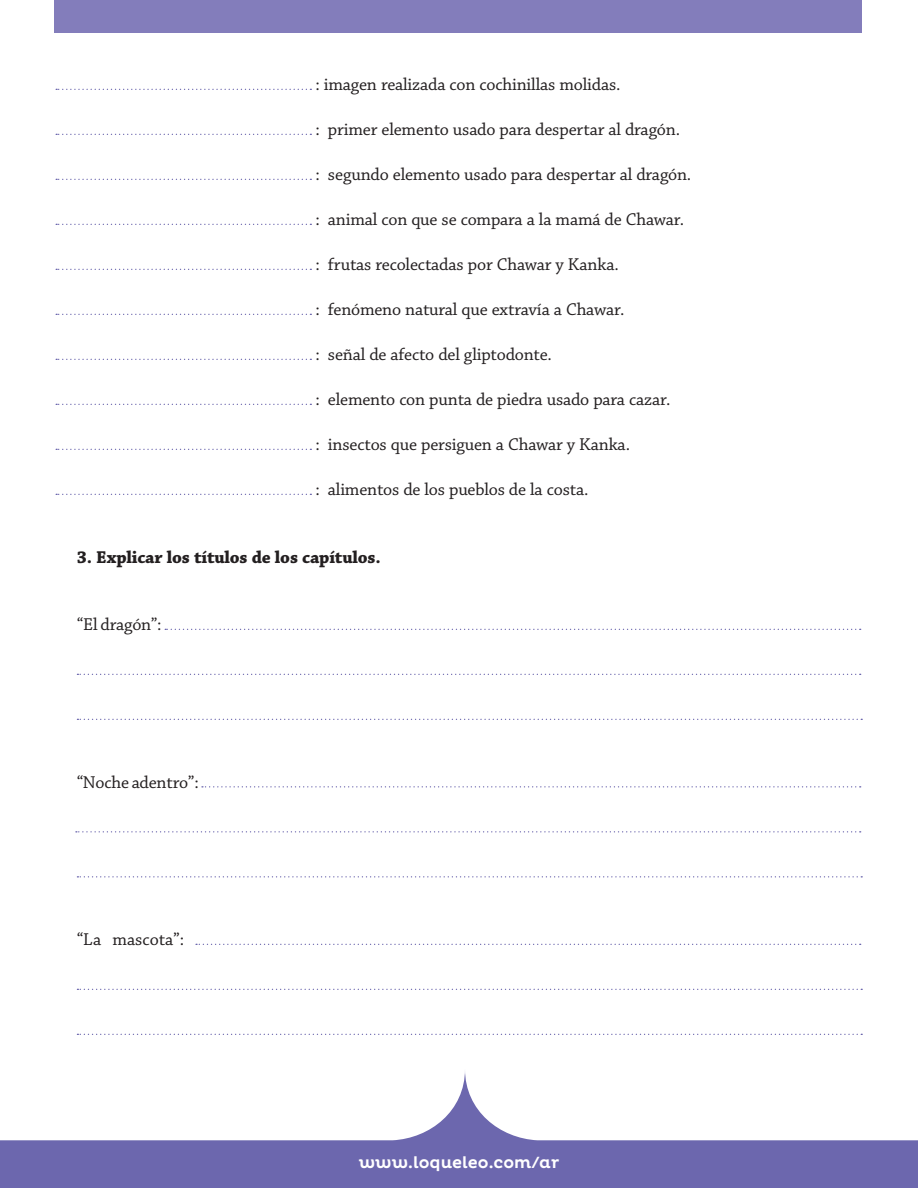
<style>
.page{position:relative;width:918px;height:1188px;background:#fff}
.page>*{position:absolute;margin:0;border:0;box-sizing:border-box;transform-origin:0 0}
.t1{font:18px "Chaparral Pro";letter-spacing:-.01em;color:#231f20}
.t2{font:700 18px "Chaparral Pro";letter-spacing:-.01em;color:#231f20}
.t3{font:500 16.5px "Pluto";color:#fff}
</style>
<div class="page">
<div style="left:54px;top:0;width:808px;height:33px;background:#837dbb"></div>
<svg style="left:0;top:1073px;width:918px;height:115px"></svg>
<svg style="left:56px;top:89px;width:255px;height:1px"></svg>
<svg style="left:56px;top:134px;width:255px;height:1px"></svg>
<svg style="left:56px;top:179px;width:255px;height:1px"></svg>
<svg style="left:56px;top:224px;width:255px;height:1px"></svg>
<svg style="left:56px;top:269px;width:255px;height:1px"></svg>
<svg style="left:56px;top:314px;width:255px;height:1px"></svg>
<svg style="left:56px;top:359px;width:255px;height:1px"></svg>
<svg style="left:56px;top:404px;width:255px;height:1px"></svg>
<svg style="left:56px;top:449px;width:255px;height:1px"></svg>
<svg style="left:56px;top:494px;width:255px;height:1px"></svg>
<svg style="left:165px;top:629px;width:696px;height:1px"></svg>
<svg style="left:77px;top:674px;width:784px;height:1px"></svg>
<svg style="left:77px;top:719px;width:785px;height:1px"></svg>
<svg style="left:202px;top:786px;width:659px;height:2px"></svg>
<svg style="left:76px;top:831px;width:785px;height:2px"></svg>
<svg style="left:77px;top:876px;width:785px;height:2px"></svg>
<svg style="left:196px;top:944px;width:665px;height:1px"></svg>
<svg style="left:77px;top:989px;width:785px;height:1px"></svg>
<svg style="left:77px;top:1034px;width:785px;height:1px"></svg>
<p class="t1" style="left:315px;top:74px;width:307px">: imagen realizada con cochinillas molidas.</p>
<p class="t1" style="left:315px;top:119px;width:366px">: primer elemento usado para despertar al dragón.</p>
<p class="t1" style="left:315px;top:164px;width:378px">: segundo elemento usado para despertar al dragón.</p>
<p class="t1" style="left:315px;top:209px;width:370px">: animal con que se compara a la mamá de Chawar.</p>
<p class="t1" style="left:315px;top:254px;width:305px">: frutas recolectadas por Chawar y Kanka.</p>
<p class="t1" style="left:315px;top:299px;width:311px">: fenómeno natural que extravía a Chawar.</p>
<p class="t1" style="left:315px;top:344px;width:238px">: señal de afecto del gliptodonte.</p>
<p class="t1" style="left:315px;top:389px;width:357px">: elemento con punta de piedra usado para cazar.</p>
<p class="t1" style="left:315px;top:434px;width:316px">: insectos que persiguen a Chawar y Kanka.</p>
<p class="t1" style="left:315px;top:479px;width:275px">: alimentos de los pueblos de la costa.</p>
<p class="t2" style="left:77px;top:546px;width:306px">3. Explicar los títulos de los capítulos.</p>
<p class="t1" style="left:77px;top:614px;width:86px">“El dragón”:</p>
<p class="t1" style="left:77px;top:772px;width:124px">“Noche adentro”:</p>
<p class="t1" style="left:77px;top:929px;width:109px">“La mascota”:</p>
<p class="t3" style="left:359px;top:1153px;width:202px">www.loqueleo.com/ar</p>
</div>
